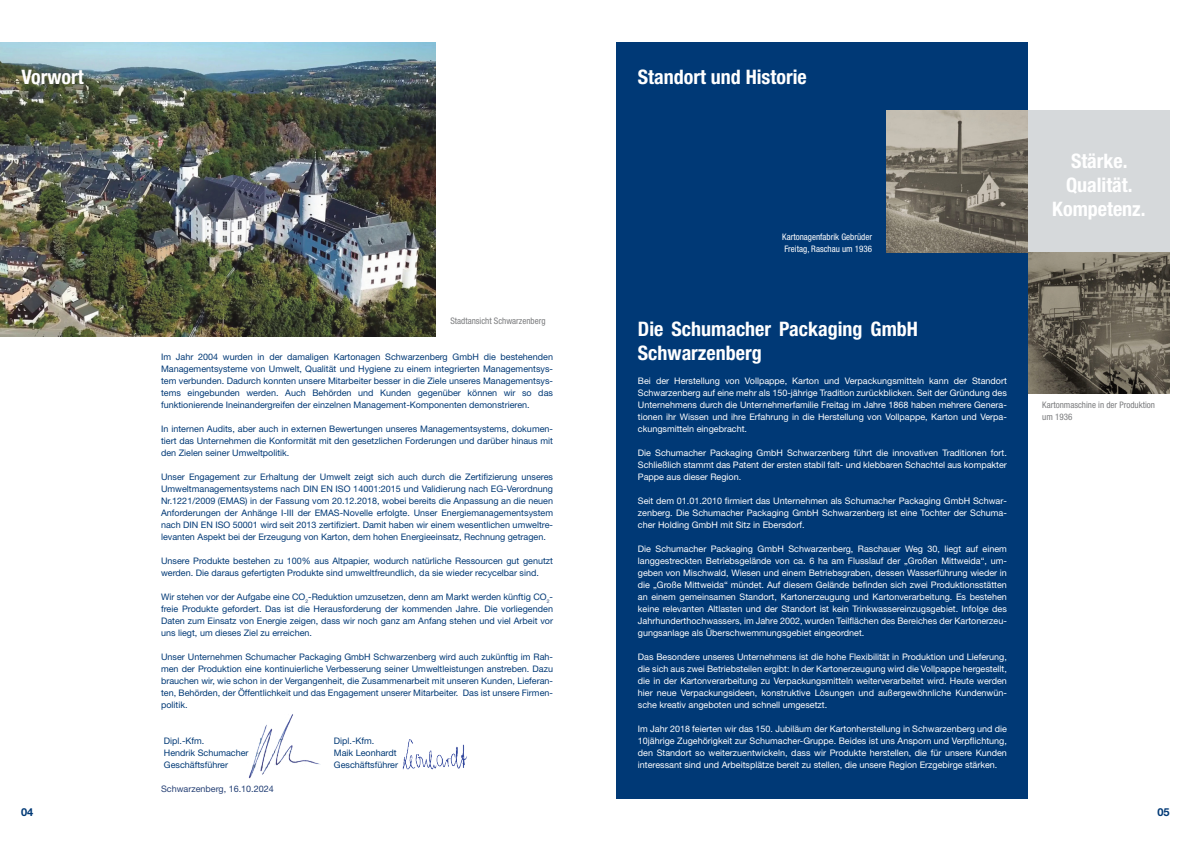
<style>
.page{position:relative;width:1191px;height:842px;background:#fff}
.page>*{position:absolute;margin:0;border:0;box-sizing:border-box;transform-origin:0 0}
.t1{font:700 condensed 20px/24px "Helvetica Neue LT Std";color:#fff}
.t2{font:700 11px "Helvetica Neue LT Pro";color:#003976}
.t3{font:9px/12px "Helvetica Neue LT Pro";color:#fff;text-align:justify}
.t4{font:9px/12px "Helvetica Neue LT Pro";color:#003976;text-align:justify}
.t5{font:condensed 9px/12px "Helvetica Neue LT Pro";color:#7b7c7e}
.t6{font:condensed 9px/12px "Helvetica Neue LT Pro";color:#fff}
.t7{font:9px "Helvetica Neue LT Pro";color:#284276}
.s1{color:#1f3c73}
</style>
<div class="page">
<div style="left:617px;top:43px;width:411px;height:756px;background:#003976"></div>
<img style="left:886px;top:110px;width:142px;height:142px">
<div style="left:1028px;top:110px;width:141px;height:142px;background:#d6d9db"></div>
<img style="left:1028px;top:252px;width:141px;height:142px">
<img style="left:402px;top:739px;width:65px;height:30px">
<img style="left:0;top:43px;width:435px;height:293px">
<img style="left:248px;top:714px;width:73px;height:65px">
<h1 class="t1" style="left:21px;top:68px;width:64px">Vorwort</h1>
<p class="t5" style="left:450px;top:316px;width:97px">Stadtansicht Schwarzenberg</p>
<p class="t4" style="left:161px;top:352px;width:393px">Im Jahr 2004 wurden in der damaligen Kartonagen Schwarzenberg GmbH die bestehenden Managementsysteme von Umwelt, Qualität und Hygiene zu einem integrierten Managementsys&shy;tem verbunden. Dadurch konnten unsere Mitarbeiter besser in die Ziele unseres Managementsys&shy;tems eingebunden werden. Auch Behörden und Kunden gegenüber können wir so das funktionierende Ineinandergreifen der einzelnen Management-Komponenten demonstrieren.</p>
<p class="t4" style="left:161px;top:424px;width:393px">In internen Audits, aber auch in externen Bewertungen unseres Managementsystems, dokumen&shy;tiert das Unternehmen die Konformität mit den gesetzlichen Forderungen und darüber hinaus mit den Zielen seiner Umweltpolitik.</p>
<p class="t4" style="left:161px;top:472px;width:393px">Unser Engagement zur Erhaltung der Umwelt zeigt sich auch durch die Zertifizierung unseres Umweltmanagementsystems nach DIN EN ISO 14001:2015 und Validierung nach EG-Verordnung Nr.1221/2009 (EMAS) in der Fassung vom 20.12.2018, wobei bereits die Anpassung an die neuen Anforderungen der Anhänge I-III der EMAS-Novelle erfolgte. Unser Energiemanagementsystem nach DIN EN ISO 50001 wird seit 2013 zertifiziert. Damit haben wir einem wesentlichen umweltre&shy;levanten Aspekt bei der Erzeugung von Karton, dem hohen Energieeinsatz, Rechnung getragen.</p>
<p class="t4" style="left:161px;top:556px;width:393px">Unsere Produkte bestehen zu 100% aus Altpapier, wodurch natürliche Ressourcen gut genutzt werden. Die daraus gefertigten Produkte sind umweltfreundlich, da sie wieder recycelbar sind.</p>
<p class="t4" style="left:161px;top:592px;width:393px">Wir stehen vor der Aufgabe eine CO<sub>2</sub>-Reduktion umzusetzen, denn am Markt werden künftig CO<sub>2</sub>- freie Produkte gefordert. Das ist die Herausforderung der kommenden Jahre. Die vorliegenden Daten zum Einsatz von Energie zeigen, dass wir noch ganz am Anfang stehen und viel Arbeit vor uns liegt, um dieses Ziel zu erreichen.</p>
<p class="t4" style="left:161px;top:652px;width:393px">Unser Unternehmen Schumacher Packaging GmbH Schwarzenberg wird auch zukünftig im Rah&shy;men der Produktion eine kontinuierliche Verbesserung seiner Umweltleistungen anstreben. Dazu brauchen wir, wie schon in der Vergangenheit, die Zusammenarbeit mit unseren Kunden, Lieferan&shy;ten, Behörden, der Öffentlichkeit und das Engagement unserer Mitarbeiter. Das ist unsere Firmen&shy;politik.</p>
<p class="t4" style="left:164px;top:736px;width:86px;text-align:left">Dipl.-Kfm.<br>Hendrik Schumacher<br>Geschäftsführer</p>
<p class="t4" style="left:334px;top:736px;width:66px;text-align:left">Dipl.-Kfm.<br>Maik Leonhardt<br>Geschäftsführer</p>
<p class="t7" style="left:161px;top:786px;width:114px">Schwarzenberg, <span class="s1">16.10.2024</span></p>
<h1 class="t1" style="left:638px;top:68px;width:170px">Standort und Historie</h1>
<p class="t6" style="left:782px;top:232px;width:91px">Kartonagenfabrik Gebrüder<br>Freitag, Raschau um 1936</p>
<h1 class="t1" style="left:638px;top:320px;width:281px">Die Schumacher Packaging GmbH<br>Schwarzenberg</h1>
<p class="t3" style="left:638px;top:376px;width:370px">Bei der Herstellung von Vollpappe, Karton und Verpackungsmitteln kann der Standort Schwarzenberg auf eine mehr als 150-jährige Tradition zurückblicken. Seit der Gründung des Unternehmens durch die Unternehmerfamilie Freitag im Jahre 1868 haben mehrere Genera&shy;tionen ihr Wissen und ihre Erfahrung in die Herstellung von Vollpappe, Karton und Verpa&shy;ckungsmitteln eingebracht.</p>
<p class="t3" style="left:638px;top:448px;width:370px">Die Schumacher Packaging GmbH Schwarzenberg führt die innovativen Traditionen fort.<br>Schließlich stammt das Patent der ersten stabil falt- und klebbaren Schachtel aus kompakter Pappe aus dieser Region.</p>
<p class="t3" style="left:638px;top:496px;width:370px">Seit dem 01.01.2010 firmiert das Unternehmen als Schumacher Packaging GmbH Schwar&shy;zenberg. Die Schumacher Packaging GmbH Schwarzenberg ist eine Tochter der Schuma&shy;cher Holding GmbH mit Sitz in Ebersdorf.</p>
<p class="t3" style="left:638px;top:544px;width:370px">Die Schumacher Packaging GmbH Schwarzenberg, Raschauer Weg 30, liegt auf einem langgestreckten Betriebsgelände von ca. 6 ha am Flusslauf der „Großen Mittweida“, um&shy;geben von Mischwald, Wiesen und einem Betriebsgraben, dessen Wasserführung wieder in die „Große Mittweida“ mündet. Auf diesem Gelände befinden sich zwei Produktionsstätten an einem gemeinsamen Standort, Kartonerzeugung und Kartonverarbeitung. Es bestehen keine relevanten Altlasten und der Standort ist kein Trinkwassereinzugsgebiet. Infolge des Jahrhunderthochwassers, im Jahre 2002, wurden Teilflächen des Bereiches der Kartonerzeu&shy;gungsanlage als Überschwemmungsgebiet eingeordnet.</p>
<p class="t3" style="left:638px;top:652px;width:370px">Das Besondere unseres Unternehmens ist die hohe Flexibilität in Produktion und Lieferung, die sich aus zwei Betriebsteilen ergibt: In der Kartonerzeugung wird die Vollpappe hergestellt, die in der Kartonverarbeitung zu Verpackungsmitteln weiterverarbeitet wird. Heute werden hier neue Verpackungsideen, konstruktive Lösungen und außergewöhnliche Kundenwün&shy;sche kreativ angeboten und schnell umgesetzt.</p>
<p class="t3" style="left:638px;top:724px;width:370px">Im Jahr 2018 feierten wir das 150. Jubiläum der Kartonherstellung in Schwarzenberg und die 10jährige Zugehörigkeit zur Schumacher-Gruppe. Beides ist uns Ansporn und Verpflichtung, den Standort so weiterzuentwickeln, dass wir Produkte herstellen, die für unsere Kunden interessant sind und Arbeitsplätze bereit zu stellen, die unsere Region Erzgebirge stärken.</p>
<h1 class="t1" style="left:1052px;top:152px;width:95px;text-align:center">Stärke.<br>Qualität.<br>Kompetenz.</h1>
<p class="t5" style="left:1042px;top:400px;width:114px">Kartonmaschine in der Produktion um 1936</p>
<p class="t2" style="left:21px;top:808px;width:14px">04</p>
<p class="t2" style="left:1157px;top:808px;width:14px">05</p>
</div>
